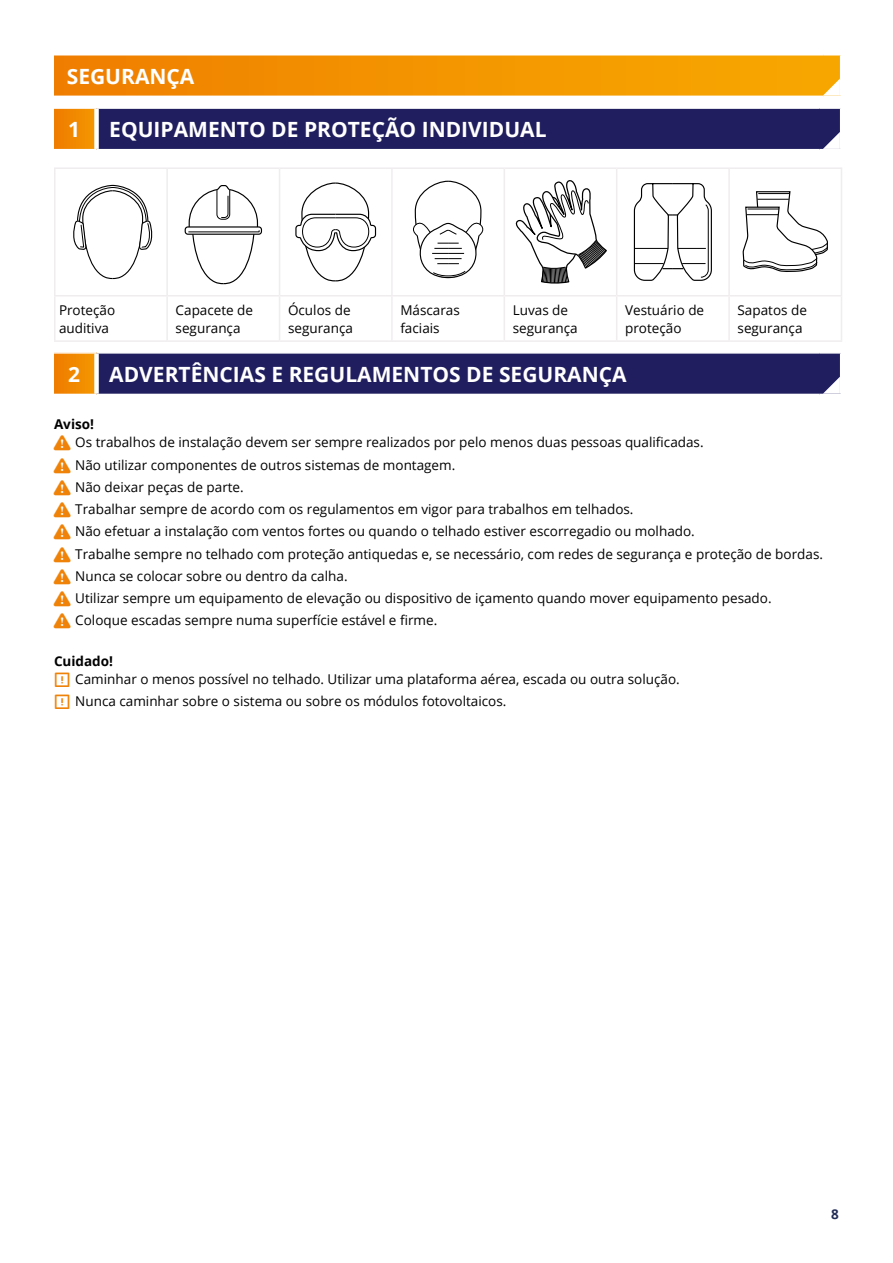
<style>
.page{position:relative;width:893px;height:1263px;background:#fff}
.page>*{position:absolute;margin:0;border:0;box-sizing:border-box;transform-origin:0 0}
.t1{font:700 21px "Open Sans";color:#fff}
.t2{font:13.5px/22.2px "Open Sans";color:#000}
.t3{font:700 13.5px "Open Sans";color:#000}
.t4{font:700 13.5px "Open Sans";color:#222d57}
.s1{color:#ef8309}
</style>
<div class="page">
<svg style="left:54px;top:54px;width:787px;height:43px;background:#f49c12"></svg>
<div style="left:54px;top:108px;width:43px;height:42px;background:#f18900"></div>
<hr style="left:54px;top:107px;width:43px;height:2px;background:#fff">
<hr style="left:54px;top:149px;width:43px;height:1px;background:#fff">
<div style="left:94px;top:109px;width:5px;height:40px;background:#fff"></div>
<svg style="left:97px;top:108px;width:744px;height:42px;background:#2c2a66"></svg>
<hr style="left:54px;top:167px;width:113px;height:2px;background:#f0edef">
<hr style="left:54px;top:169px;width:2px;height:126px;background:#f0edef">
<hr style="left:167px;top:167px;width:113px;height:2px;background:#f0edef">
<hr style="left:166px;top:169px;width:2px;height:126px;background:#f0edef">
<hr style="left:280px;top:167px;width:112px;height:2px;background:#f0edef">
<hr style="left:279px;top:169px;width:1px;height:126px;background:#f0edef">
<hr style="left:392px;top:167px;width:112px;height:2px;background:#f0edef">
<hr style="left:391px;top:169px;width:2px;height:126px;background:#f0edef">
<hr style="left:504px;top:167px;width:113px;height:2px;background:#f0edef">
<hr style="left:504px;top:169px;width:1px;height:126px;background:#f0edef">
<hr style="left:617px;top:167px;width:112px;height:2px;background:#f0edef">
<hr style="left:616px;top:169px;width:1px;height:126px;background:#f0edef">
<hr style="left:729px;top:167px;width:113px;height:2px;background:#f0edef">
<hr style="left:728px;top:169px;width:2px;height:126px;background:#f0edef">
<hr style="left:841px;top:169px;width:1px;height:126px;background:#f0edef">
<hr style="left:54px;top:295px;width:113px;height:1px;background:#f0edef">
<hr style="left:54px;top:296px;width:2px;height:44px;background:#f0edef">
<hr style="left:167px;top:295px;width:113px;height:1px;background:#f0edef">
<hr style="left:166px;top:296px;width:2px;height:44px;background:#f0edef">
<hr style="left:280px;top:295px;width:112px;height:1px;background:#f0edef">
<hr style="left:279px;top:296px;width:1px;height:44px;background:#f0edef">
<hr style="left:392px;top:295px;width:112px;height:1px;background:#f0edef">
<hr style="left:391px;top:296px;width:2px;height:44px;background:#f0edef">
<hr style="left:504px;top:295px;width:113px;height:1px;background:#f0edef">
<hr style="left:504px;top:296px;width:1px;height:44px;background:#f0edef">
<hr style="left:617px;top:295px;width:112px;height:1px;background:#f0edef">
<hr style="left:616px;top:296px;width:1px;height:44px;background:#f0edef">
<hr style="left:729px;top:295px;width:113px;height:1px;background:#f0edef">
<hr style="left:728px;top:296px;width:2px;height:44px;background:#f0edef">
<hr style="left:841px;top:296px;width:1px;height:44px;background:#f0edef">
<hr style="left:54px;top:340px;width:113px;height:2px;background:#f0edef">
<hr style="left:167px;top:340px;width:113px;height:2px;background:#f0edef">
<hr style="left:280px;top:340px;width:112px;height:2px;background:#f0edef">
<hr style="left:392px;top:340px;width:112px;height:2px;background:#f0edef">
<hr style="left:504px;top:340px;width:113px;height:2px;background:#f0edef">
<hr style="left:617px;top:340px;width:112px;height:2px;background:#f0edef">
<hr style="left:729px;top:340px;width:113px;height:2px;background:#f0edef">
<svg style="left:73px;top:184px;width:80px;height:96px"></svg>
<div style="left:185px;top:226px;width:77px;height:9px;border:1px solid #000;border-radius:3px"></div>
<svg style="left:188px;top:185px;width:72px;height:100px"></svg>
<svg style="left:295px;top:182px;width:82px;height:100px"></svg>
<svg style="left:413px;top:180px;width:71px;height:99px"></svg>
<svg style="left:515px;top:180px;width:92px;height:103px"></svg>
<svg style="left:633px;top:183px;width:79px;height:98px"></svg>
<svg style="left:742px;top:191px;width:86px;height:81px"></svg>
<hr style="left:747px;top:214px;width:31px;height:1px;background:#000">
<hr style="left:747px;top:209px;width:32px;height:1px;background:#000">
<div style="left:54px;top:353px;width:43px;height:41px;background:#f18900"></div>
<hr style="left:54px;top:352px;width:43px;height:2px;background:#fff">
<div style="left:94px;top:354px;width:5px;height:40px;background:#fff"></div>
<svg style="left:97px;top:353px;width:744px;height:42px;background:#2c2a66"></svg>
<h1 class="t1" style="left:67px;top:61px;width:129px">SEGURANÇA</h1>
<h1 class="t1" style="left:68px;top:114px;width:13px">1</h1>
<h1 class="t1" style="left:109px;top:114px;width:439px">EQUIPAMENTO DE PROTEÇÃO INDIVIDUAL</h1>
<p class="t2" style="left:59px;top:300px;width:58px;line-height:18px">Proteção auditiva</p>
<p class="t2" style="left:176px;top:300px;width:79px;line-height:18px">Capacete de segurança</p>
<p class="t2" style="left:288px;top:300px;width:66px;line-height:18px">Óculos de segurança</p>
<p class="t2" style="left:400px;top:300px;width:61px;line-height:18px">Máscaras faciais</p>
<p class="t2" style="left:513px;top:300px;width:66px;line-height:18px">Luvas de segurança</p>
<p class="t2" style="left:625px;top:300px;width:81px;line-height:18px">Vestuário de proteção</p>
<p class="t2" style="left:737px;top:300px;width:71px;line-height:18px">Sapatos de segurança</p>
<h1 class="t1" style="left:68px;top:359px;width:13px">2</h1>
<h1 class="t1" style="left:109px;top:359px;width:519px">ADVERTÊNCIAS E REGULAMENTOS DE SEGURANÇA</h1>
<p class="t3" style="left:54px;top:415px;width:42px">Aviso!</p>
<p class="t2" style="left:75px;top:431px;width:749px">Os trabalhos de instalação devem ser sempre realizados por pelo menos duas pessoas qualificadas.<br>Não utilizar componentes de outros sistemas de montagem.<br>Não deixar peças de parte.<br>Trabalhar sempre de acordo com os regulamentos em vigor para trabalhos em telhados.<br>Não efetuar a instalação com ventos fortes ou quando o telhado estiver escorregadio ou molhado.<br>Trabalhe sempre no telhado com proteção antiquedas e, se necessário, com redes de segurança e proteção de bordas.<br>Nunca se colocar sobre ou dentro da calha.<br>Utilizar sempre um equipamento de elevação ou dispositivo de içamento quando mover equipamento pesado.<br>Coloque escadas sempre numa superfície estável e firme.</p>
<p class="t3" style="left:54px;top:651px;width:61px">Cuidado!</p>
<p class="t2" style="left:54px;top:667px;width:627px"><span class="s1">✓</span> Caminhar o menos possível no telhado. Utilizar uma plataforma aérea, escada ou outra solução.</p>
<p class="t2" style="left:54px;top:690px;width:454px"><span class="s1">✓</span> Nunca caminhar sobre o sistema ou sobre os módulos fotovoltaicos.</p>
<p class="t4" style="left:831px;top:1205px;width:9px">8</p>
</div>
